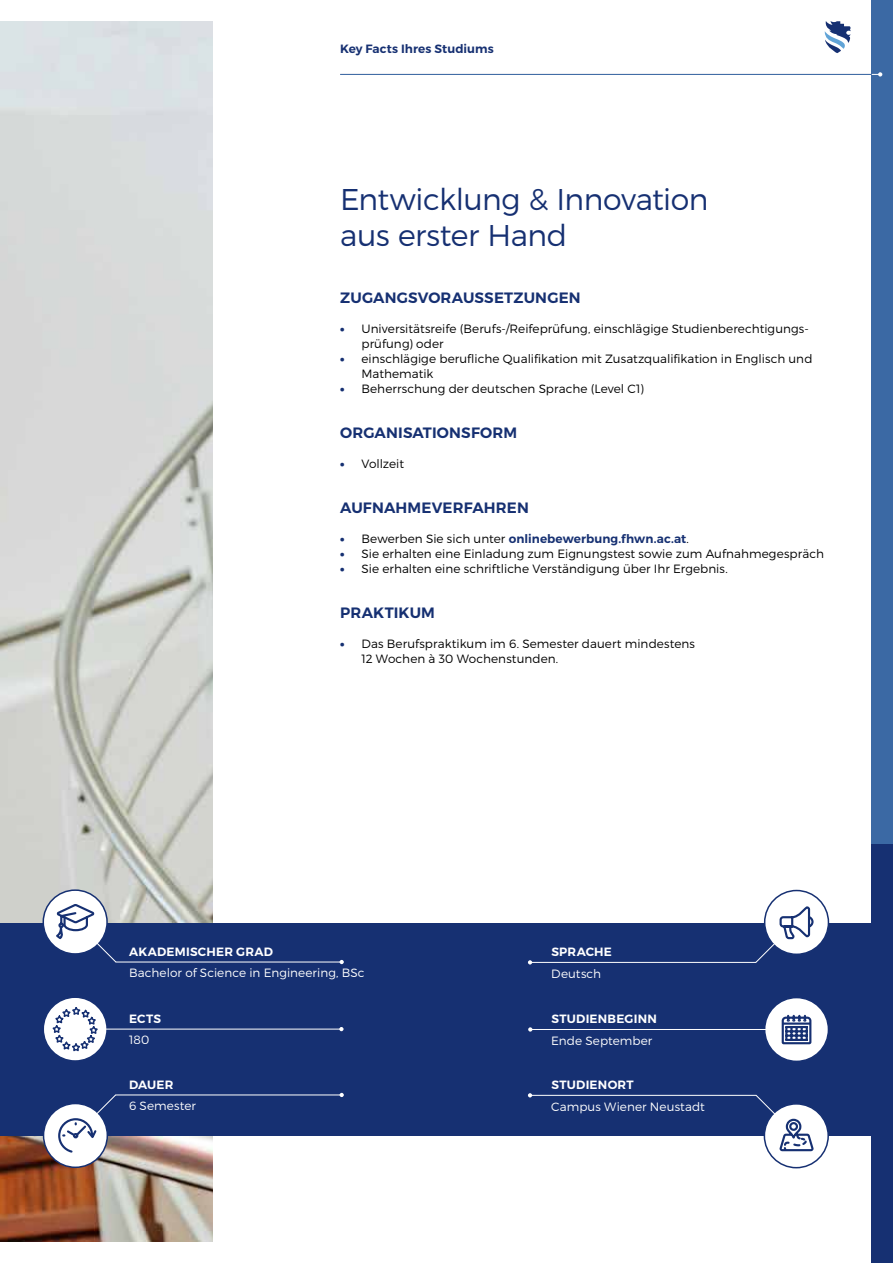
<style>
.page{position:relative;width:893px;height:1263px;background:#fff}
.page>*{position:absolute;margin:0;border:0;box-sizing:border-box;transform-origin:0 0}
.t1{font:300 30px/36px "Montserrat";letter-spacing:-.015em;color:#163072}
.t2{font:600 15px "Montserrat";letter-spacing:.01em;color:#163072}
.t3{font:300 12px/15px "Montserrat";letter-spacing:.005em;color:#000}
.t4{font:300 12px "Montserrat";letter-spacing:.005em;color:#fff}
.t5{font:600 12px "Montserrat";letter-spacing:.005em;color:#163072}
.t6{font:600 12px "Montserrat";letter-spacing:.02em;color:#fff}
.s1{font-weight:900;color:#163072}
.s2{font-weight:900}
.s3{font-weight:300;color:#000}
</style>
<div class="page">
<img style="left:0;top:21px;width:213px;height:1221px">
<div style="left:872px;top:0;width:21px;height:1263px;background:#163072"></div>
<div style="left:872px;top:0;width:21px;height:843px;background:#3b69a4"></div>
<hr style="left:340px;top:74px;width:532px;height:1px;background:#61a4d7">
<svg style="left:872px;top:72px;width:10px;height:5px"></svg>
<svg style="left:825px;top:21px;width:25px;height:32px"></svg>
<div style="left:0;top:923px;width:872px;height:212px;background:#163072"></div>
<svg style="left:43px;top:997px;width:64px;height:64px"></svg>
<div style="left:43px;top:996px;width:65px;height:66px;border:2px solid #163072;border-radius:50%"></div>
<svg style="left:340px;top:960px;width:4px;height:4px"></svg>
<hr style="left:116px;top:962px;width:226px;height:1px;background:#fff">
<div style="left:43px;top:890px;width:64px;height:64px;background:#fff;border-radius:50%"></div>
<div style="left:43px;top:889px;width:65px;height:66px;border:2px solid #163072;border-radius:50%"></div>
<div style="left:44px;top:1103px;width:63px;height:64px;background:#fff;border-radius:50%"></div>
<div style="left:43px;top:1103px;width:65px;height:65px;border:2px solid #163072;border-radius:50%"></div>
<svg style="left:53px;top:902px;width:64px;height:61px"></svg>
<hr style="left:104px;top:1029px;width:238px;height:1px;background:#fff">
<hr style="left:115px;top:1094px;width:226px;height:1px;background:#fff">
<svg style="left:339px;top:1027px;width:5px;height:4px"></svg>
<svg style="left:340px;top:1093px;width:4px;height:4px"></svg>
<svg style="left:57px;top:1094px;width:60px;height:60px"></svg>
<div style="left:765px;top:997px;width:63px;height:64px;background:#fff;border-radius:50%"></div>
<div style="left:764px;top:997px;width:65px;height:65px;border:2px solid #163072;border-radius:50%"></div>
<svg style="left:528px;top:960px;width:4px;height:4px"></svg>
<hr style="left:530px;top:962px;width:226px;height:1px;background:#fff">
<div style="left:765px;top:890px;width:63px;height:64px;background:#fff;border-radius:50%"></div>
<div style="left:764px;top:890px;width:65px;height:65px;border:2px solid #163072;border-radius:50%"></div>
<div style="left:764px;top:1104px;width:64px;height:64px;background:#fff;border-radius:50%"></div>
<div style="left:764px;top:1103px;width:65px;height:65px;border:2px solid #163072;border-radius:50%"></div>
<hr style="left:530px;top:1029px;width:238px;height:1px;background:#fff">
<hr style="left:530px;top:1095px;width:226px;height:1px;background:#fff">
<svg style="left:528px;top:1027px;width:4px;height:4px"></svg>
<svg style="left:528px;top:1093px;width:4px;height:4px"></svg>
<svg style="left:781px;top:1014px;width:31px;height:31px"></svg>
<svg style="left:755px;top:1094px;width:60px;height:69px"></svg>
<svg style="left:755px;top:905px;width:60px;height:58px"></svg>
<svg style="left:50px;top:1006px;width:50px;height:47px;background:#d3d8e4"></svg>
<p class="t5" style="left:340px;top:41px;width:155px">Key Facts Ihres Studiums</p>
<h1 class="t1" style="left:340px;top:181px;width:370px">Entwicklung &amp; Innovation aus erster Hand</h1>
<p class="t2" style="left:340px;top:288px;width:242px">ZUGANGSVORAUSSETZUNGEN</p>
<p class="t3" style="left:361px;top:321px;width:447px;text-indent:-21px"><span class="s1">•</span> Universitätsreife (Berufs-/Reifeprüfung, einschlägige Studienberechtigungs&shy;prüfung) oder</p>
<p class="t3" style="left:361px;top:351px;width:453px;text-indent:-21px"><span class="s1">•</span> einschlägige berufliche Qualifikation mit Zusatzqualifikation in Englisch und<br>Mathematik</p>
<p class="t3" style="left:340px;top:381px;width:305px"><span class="s1">•</span> Beherrschung der deutschen Sprache (Level C1)</p>
<p class="t2" style="left:340px;top:423px;width:178px">ORGANISATIONSFORM</p>
<p class="t3" style="left:340px;top:456px;width:65px"><span class="s1">•</span> Vollzeit</p>
<p class="t2" style="left:340px;top:498px;width:190px">AUFNAHMEVERFAHREN</p>
<p class="t5" style="left:340px;top:531px;width:350px"><span class="s2">•</span> <span class="s3">Bewerben Sie sich unter</span> onlinebewerbung.fhwn.ac.at<span class="s3">.</span></p>
<p class="t3" style="left:340px;top:546px;width:485px"><span class="s1">•</span> Sie erhalten eine Einladung zum Eignungstest sowie zum Aufnahmegespräch</p>
<p class="t3" style="left:340px;top:561px;width:389px"><span class="s1">•</span> Sie erhalten eine schriftliche Verständigung über Ihr Ergebnis.</p>
<p class="t2" style="left:340px;top:603px;width:96px">PRAKTIKUM</p>
<p class="t3" style="left:361px;top:636px;width:335px;text-indent:-21px"><span class="s1">•</span> Das Berufspraktikum im 6. Semester dauert mindestens<br>12 Wochen à 30 Wochenstunden.</p>
<p class="t6" style="left:129px;top:944px;width:145px">AKADEMISCHER GRAD</p>
<p class="t4" style="left:129px;top:966px;width:237px">Bachelor of Science in Engineering, BSc</p>
<p class="t6" style="left:129px;top:1011px;width:33px">ECTS</p>
<p class="t4" style="left:129px;top:1033px;width:22px">180</p>
<p class="t6" style="left:129px;top:1077px;width:46px">DAUER</p>
<p class="t4" style="left:129px;top:1099px;width:68px">6 Semester</p>
<p class="t6" style="left:551px;top:944px;width:62px">SPRACHE</p>
<p class="t4" style="left:551px;top:966px;width:51px">Deutsch</p>
<p class="t6" style="left:551px;top:1011px;width:107px">STUDIENBEGINN</p>
<p class="t4" style="left:551px;top:1033px;width:103px">Ende September</p>
<p class="t6" style="left:551px;top:1077px;width:84px">STUDIENORT</p>
<p class="t4" style="left:551px;top:1099px;width:155px">Campus Wiener Neustadt</p>
</div>
